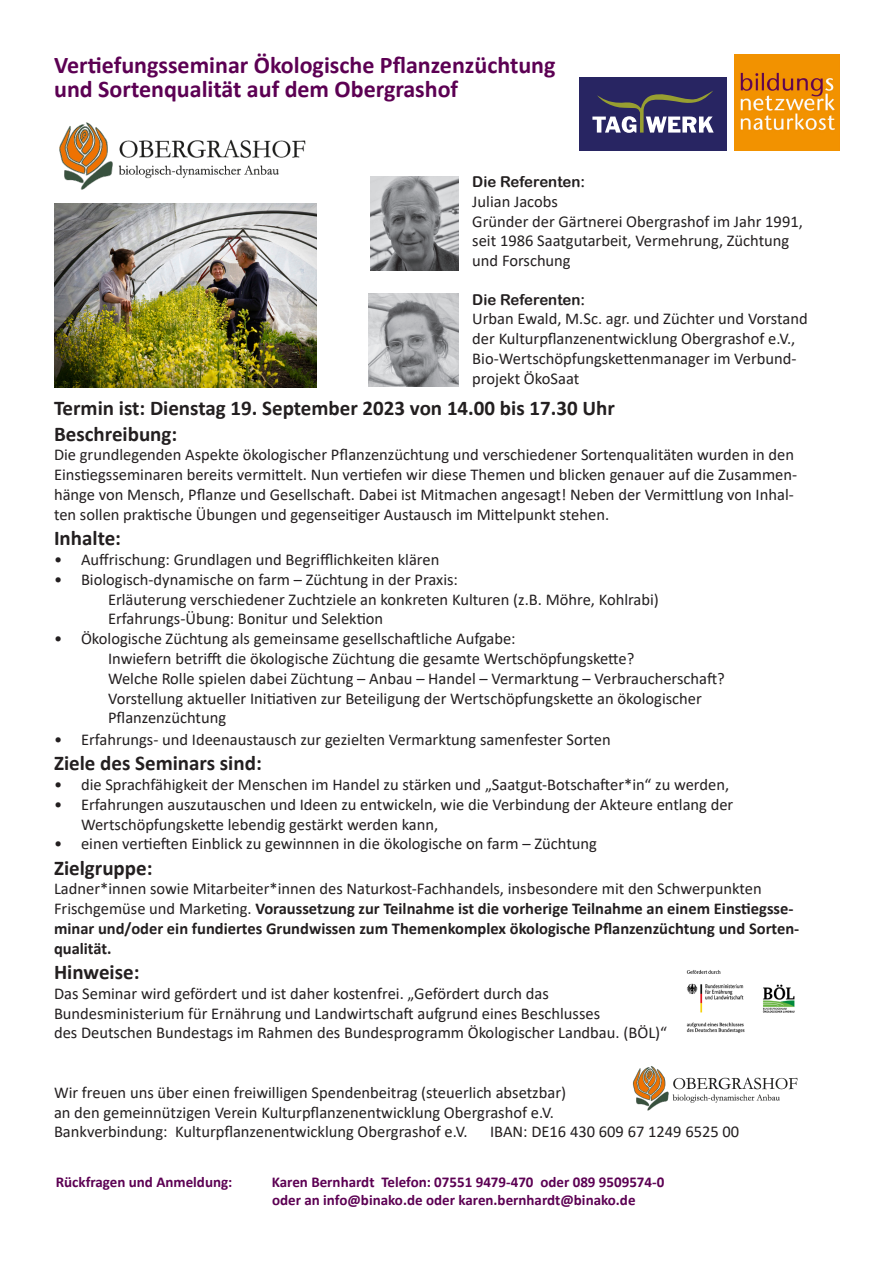
<style>
.page{position:relative;width:893px;height:1263px;background:#fff}
.page>*{position:absolute;margin:0;border:0;box-sizing:border-box;transform-origin:0 0}
.t1{font:700 24px/24px "Calibri";color:#5c0053}
.t2{font:700 21px/25.2px "Calibri";color:#231f20}
.t3{font:16.5px/19.8px "Calibri";color:#231f20}
.t4{font:700 16.5px/19.8px "Calibri";color:#231f20}
.t5{font:700 15px "Calibri";color:#5c0053}
.t6{font:15px "Arial Rounded MT Bold";color:#231f20}
.s1{font-weight:400}
</style>
<div class="page">
<img style="left:55px;top:203px;width:262px;height:184px">
<img style="left:735px;top:55px;width:104px;height:95px">
<img style="left:369px;top:293px;width:90px;height:94px">
<img style="left:370px;top:177px;width:89px;height:93px">
<img style="left:59px;top:122px;width:247px;height:68px">
<img style="left:686px;top:970px;width:109px;height:63px">
<img style="left:632px;top:1066px;width:166px;height:45px">
<div style="left:579px;top:77px;width:148px;height:73px;background:#282562"></div>
<svg style="left:592px;top:91px;width:122px;height:42px"></svg>
<p class="t1" style="left:54px;top:53px;width:503px">Vertiefungsseminar Ökologische Pflanzenzüchtung und Sortenqualität auf dem Obergrashof</p>
<p class="t6" style="left:472px;top:173px;width:115px">Die Referenten:</p>
<p class="t3" style="left:472px;top:191px;width:332px">Julian Jacobs<br>Gründer der Gärtnerei Obergrashof im Jahr 1991, seit 1986 Saatgutarbeit, Vermehrung, Züchtung und Forschung</p>
<p class="t6" style="left:472px;top:290px;width:115px">Die Referenten:</p>
<p class="t3" style="left:472px;top:309px;width:337px">Urban Ewald, M.Sc. agr. und Züchter und Vorstand der Kulturpflanzenentwicklung Obergrashof e.V., Bio-Wertschöpfungskettenmanager im Verbund&shy;projekt ÖkoSaat</p>
<p class="t2" style="left:54px;top:396px;width:562px">Termin ist: Dienstag 19. September 2023 von 14.00 bis 17.30 Uhr<br>Beschreibung:</p>
<p class="t3" style="left:54px;top:445px;width:745px">Die grundlegenden Aspekte ökologischer Pflanzenzüchtung und verschiedener Sortenqualitäten wurden in den Einstiegsseminaren bereits vermittelt. Nun vertiefen wir diese Themen und blicken genauer auf die Zusammen&shy;hänge von Mensch, Pflanze und Gesellschaft. Dabei ist Mitmachen angesagt! Neben der Vermittlung von Inhal&shy;ten sollen praktische Übungen und gegenseitiger Austausch im Mittelpunkt stehen.</p>
<p class="t2" style="left:54px;top:525px;width:69px">Inhalte:</p>
<p class="t3" style="left:54px;top:549px;width:387px">• Auffrischung: Grundlagen und Begrifflichkeiten klären</p>
<p class="t3" style="left:108px;top:569px;width:552px;text-indent:-54px">• Biologisch-dynamische on farm – Züchtung in der Praxis:<br>Erläuterung verschiedener Zuchtziele an konkreten Kulturen (z.B. Möhre, Kohlrabi)<br>Erfahrungs-Übung: Bonitur und Selektion</p>
<p class="t3" style="left:108px;top:628px;width:618px;text-indent:-54px">• Ökologische Züchtung als gemeinsame gesellschaftliche Aufgabe:<br>Inwiefern betrifft die ökologische Züchtung die gesamte Wertschöpfungskette?<br>Welche Rolle spielen dabei Züchtung – Anbau – Handel – Vermarktung – Verbraucherschaft?<br>Vorstellung aktueller Initiativen zur Beteiligung der Wertschöpfungskette an ökologischer Pflanzenzüchtung</p>
<p class="t3" style="left:54px;top:729px;width:558px">• Erfahrungs- und Ideenaustausch zur gezielten Vermarktung samenfester Sorten</p>
<p class="t2" style="left:54px;top:750px;width:209px">Ziele des Seminars sind:</p>
<p class="t3" style="left:54px;top:774px;width:677px">• die Sprachfähigkeit der Menschen im Handel zu stärken und „Saatgut-Botschafter*in“ zu werden,</p>
<p class="t3" style="left:81px;top:794px;width:654px;text-indent:-27px">• Erfahrungen auszutauschen und Ideen zu entwickeln, wie die Verbindung der Akteure entlang der<br>Wertschöpfungskette lebendig gestärkt werden kann,</p>
<p class="t3" style="left:54px;top:833px;width:544px">• einen vertieften Einblick zu gewinnnen in die ökologische on farm – Züchtung</p>
<p class="t2" style="left:54px;top:855px;width:100px">Zielgruppe:</p>
<p class="t4" style="left:54px;top:879px;width:747px"><span class="s1">Ladner*innen sowie Mitarbeiter*innen des Naturkost-Fachhandels, insbesondere mit den Schwerpunkten Frischgemüse und Marketing.</span> Voraussetzung zur Teilnahme ist die vorherige Teilnahme an einem Einstiegsse&shy;minar und/oder ein fundiertes Grundwissen zum Themenkomplex ökologische Pflanzenzüchtung und Sorten&shy;qualität.</p>
<p class="t2" style="left:54px;top:959px;width:87px">Hinweise:</p>
<p class="t3" style="left:54px;top:983px;width:615px">Das Seminar wird gefördert und ist daher kostenfrei. „Gefördert durch das<br>Bundesministerium für Ernährung und Landwirtschaft aufgrund eines Beschlusses<br>des Deutschen Bundestags im Rahmen des Bundesprogramm Ökologischer Landbau. (BÖL)“</p>
<p class="t3" style="left:54px;top:1082px;width:514px">Wir freuen uns über einen freiwilligen Spendenbeitrag (steuerlich absetzbar) an den gemeinnützigen Verein Kulturpflanzenentwicklung Obergrashof e.V.<br>Bankverbindung: Kulturpflanzenentwicklung Obergrashof e.V.</p>
<p class="t3" style="left:490px;top:1121px;width:251px">IBAN: DE16 430 609 67 1249 6525 00</p>
<p class="t5" style="left:56px;top:1171px;width:178px">Rückfragen und Anmeldung:</p>
<p class="t5" style="left:272px;top:1171px;width:394px">Karen Bernhardt Telefon: 07551 9479-470 oder 089 9509574-0</p>
<p class="t5" style="left:272px;top:1189px;width:365px">oder an info@binako.de oder karen.bernhardt@binako.de</p>
</div>
